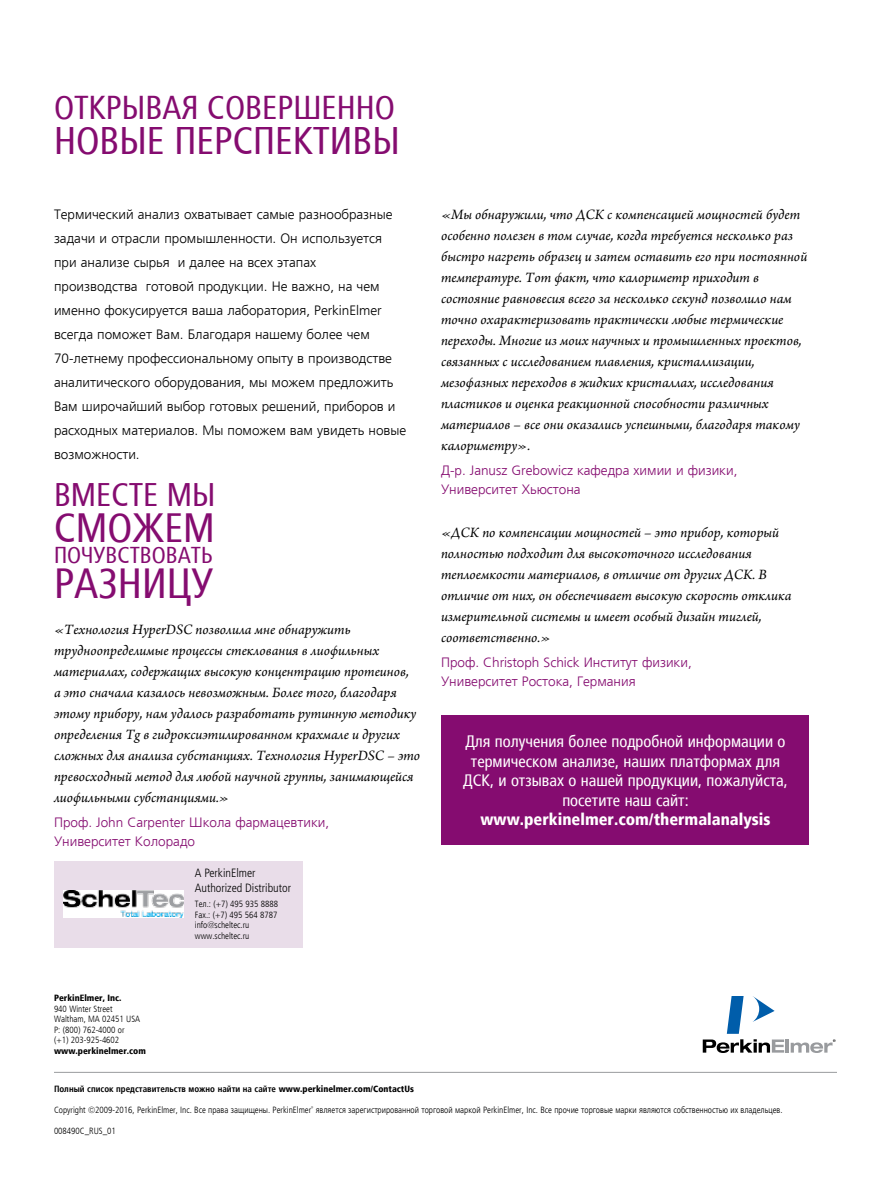
<style>
.page{position:relative;width:891px;height:1188px;background:#fff}
.page>*{position:absolute;margin:0;border:0;box-sizing:border-box;transform-origin:0 0}
.t1{font:condensed 42px "Frutiger LTCYR";color:#850c70}
.t2{font:condensed 40.8px "Frutiger LTCYR";color:#850c70}
.t3{font:condensed 38.4px "Frutiger LTCYR";color:#850c70}
.t4{font:condensed 33px "Frutiger LTCYR";color:#850c70}
.t5{font:condensed 32.7px "Frutiger LTCYR";color:#850c70}
.t6{font:condensed 22.95px "Frutiger LTCYR";color:#850c70}
.t7{font:condensed 16.5px/19.5px "Frutiger LTCYR";color:#fff;text-align:center}
.t8{font:900 condensed 16.5px "Frutiger LTCYR";color:#fff}
.t9{font:italic 15px/21px "Arno Pro";color:#000}
.t10{font:300 13.5px/24px "Frutiger LTCYR";color:#000}
.t11{font:300 13.5px/18.8px "Frutiger LTCYR";color:#850c70}
.t12{font:300 condensed 12px/15px "Frutiger LT Pro";color:#000}
.t13{font:300 condensed 9px/10.5px "Frutiger LTCYR";color:#000}
.t14{font:700 condensed 9px "Frutiger LTCYR";color:#000}
.t15{font:900 condensed 9px "Frutiger LTCYR";color:#000}
.s1{font-weight:900}
</style>
<div class="page">
<div style="left:442px;top:716px;width:367px;height:129px;background:#850c70"></div>
<hr style="left:54px;top:1072px;width:783px;height:1px;background:#999b9e">
<hr style="left:786px;top:1039px;width:3px;height:14px;background:#999b9e">
<svg style="left:703px;top:996px;width:81px;height:57px"></svg>
<svg style="left:791px;top:1039px;width:45px;height:14px"></svg>
<div style="left:54px;top:861px;width:249px;height:86px;background:#e9dde9"></div>
<img style="left:63px;top:890px;width:121px;height:28px">
<h3 class="t4" style="left:54px;top:90px;width:342px">ОТКРЫВАЯ СОВЕРШЕННО</h3>
<h3 class="t3" style="left:54px;top:120px;width:347px">НОВЫЕ ПЕРСПЕКТИВЫ</h3>
<p class="t10" style="left:54px;top:203px;width:354px">Термический анализ охватывает самые разнообразные задачи и отрасли промышленности. Он используется при анализе сырья и далее на всех этапах<br>производства готовой продукции. Не важно, на чем именно фокусируется ваша лаборатория, PerkinElmer всегда поможет Bам. Благодаря нашему более чем 70-летнему профессиональному опыту в производстве аналитического оборудования, мы можем предложить Bам широчайший выбор готовых решений, приборов и расходных материалов. Мы поможем вам увидеть новые возможности.</p>
<h3 class="t5" style="left:54px;top:477px;width:163px">ВМЕСТЕ МЫ</h3>
<h2 class="t2" style="left:54px;top:506px;width:162px">СМОЖЕМ</h2>
<h3 class="t6" style="left:54px;top:543px;width:160px">ПОЧУВСТВОВАТЬ</h3>
<h1 class="t1" style="left:54px;top:561px;width:161px">РАЗНИЦУ</h1>
<p class="t9" style="left:54px;top:619px;width:368px">«Технология HyperDSC позволила мне обнаружить трудноопределимые процессы стеклования в лиофильныx материалах, содержащих высокую концентрацию протеинов,<br>а это сначала казалось невозможным. Более того, благодаря этому прибору, нам удалось разработать рутинную методику определения Tg в гидроксиэтилированном крахмале и других сложных для анализа субстанциях. Технология HyperDSC – это превосходный метод для любой научной группы, занимающейся лиофильными субстанциями.»</p>
<p class="t11" style="left:54px;top:813px;width:277px">Проф. John Carpenter Школа фармацевтики,<br>Университет Колорадо</p>
<p class="t12" style="left:195px;top:866px;width:98px">A PerkinElmer<br>Authorized Distributor</p>
<p class="t13" style="left:195px;top:899px;width:85px">Тел.: (+7) 495 935 8888<br>Fax.: (+7) 495 564 8787 info@scheltec.ru www.scheltec.ru</p>
<p class="t9" style="left:441px;top:205px;width:368px">«Мы обнаружили, что ДСК с компенсацией мощностей будет особенно полезен в том случае, когда требуется несколько раз быстро нагреть образец и затем оставить его при постоянной температуре. Тот факт, что калориметр приходит в состояние равновесия всего за несколько секунд позволило нам точно охарактеризовать практически любые термические переходы. Многие из моих научных и промышленных проектов, связанных с исследованием плавления, кристаллизации, мезофазных переходов в жидких кристаллах, исследования пластиков и оценка реакционной способности различных материалов – все они оказались успешными, благодаря такому калориметру».</p>
<p class="t11" style="left:441px;top:462px;width:298px">Д-р. Janusz Grebowicz кафедра химии и физики,<br>Университет Хьюстона</p>
<p class="t9" style="left:441px;top:523px;width:352px">«ДСК по компенсации мощностей – это прибор, который полностью подходит для высокоточного исследования теплоемкости материалов, в отличие от других ДСК. В отличие от них, он обеспечивает высокую скорость отклика измерительной системы и имеет особый дизайн тиглей, соответственно.»</p>
<p class="t11" style="left:441px;top:654px;width:252px">Проф. Christoph Schick Институт физики,<br>Университет Ростока, Германия</p>
<p class="t7" style="left:463px;top:732px;width:326px">Для получения более подробной информации о термическом анализе, наших платформах для ДСК, и отзывах о нашей продукции, пожалуйста, посетите наш сайт:</p>
<p class="t8" style="left:481px;top:811px;width:292px">www.perkinelmer.com/thermalanalysis</p>
<p class="t15" style="left:54px;top:993px;width:69px">PerkinElmer, Inc.</p>
<p class="t13" style="left:54px;top:1004px;width:88px">940 Winter Street<br>Waltham, MA 02451 USA<br>P: (800) 762-4000 or (+1) 203-925-4602</p>
<p class="t15" style="left:54px;top:1046px;width:93px">www.perkinelmer.com</p>
<p class="t14" style="left:54px;top:1084px;width:361px">Полный список представительств можно найти на сайте <span class="s1">www.perkinelmer.com/ContactUs</span></p>
<p class="t13" style="left:54px;top:1105px;width:730px">Copyright ©2009-2016, PerkinElmer, Inc. Все права защищены. PerkinElmer<sup>®</sup> является зарегистрированной торговой маркой PerkinElmer, Inc. Все прочие торговые марки являются собственностью их владельцев.</p>
<p class="t13" style="left:54px;top:1126px;width:63px">008490C_RUS_01</p>
</div>
